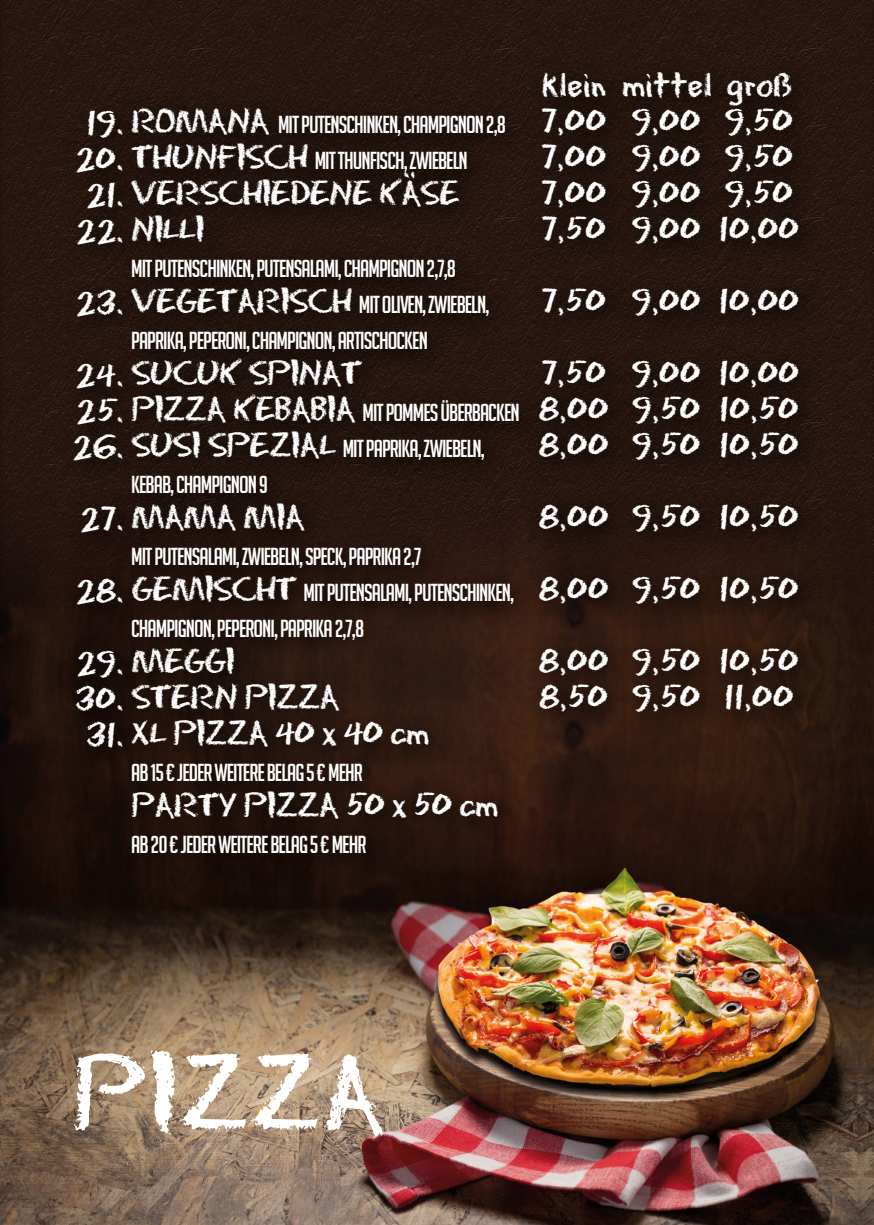
<style>
.page{position:relative;width:874px;height:1225px;background:#fff}
.page>*{position:absolute;margin:0;border:0;box-sizing:border-box;transform-origin:0 0}
.t1{font:96px "Eraser";color:#fff}
.t2{font:36px/36px "Eraser Dust";color:#fff}
.t3{font:36px "Eraser Dust";letter-spacing:-.04em;color:#fff}
.t4{font:24px/36px "Big Noodle Titling";letter-spacing:-.04em;color:#fff}
.s1{font-family:"Eraser Dust";font-size:36px}
</style>
<div class="page">
<img style="left:0;top:0;width:873px;height:1225px">
<svg style="left:118px;top:95px;width:426px;height:784px;fill:#22130c"></svg>
<svg style="left:527px;top:60px;width:82px;height:675px;fill:#24140e"></svg>
<div style="left:609px;top:59px;width:126px;height:677px;background:linear-gradient(to bottom,#1e120d,#2e180f)"></div>
<svg style="left:706px;top:60px;width:117px;height:675px;fill:#25150e"></svg>
<div style="left:62px;top:97px;width:84px;height:675px;background:#21110c"></div>
<p class="t4" style="left:131px;top:106px;width:376px"><span class="s1">ROMANA</span> MIT PUTENSCHINKEN, CHAMPIGNON 2,8<br><span class="s1">THUNFISCH</span> MIT THUNFISCH, ZWIEBELN</p>
<p class="t3" style="left:86px;top:168px;width:375px">21. VERSCHIEDENE KÄSE</p>
<p class="t2" style="left:76px;top:209px;width:130px">22. NILLI</p>
<p class="t4" style="left:131px;top:250px;width:359px">MIT PUTENSCHINKEN, PUTENSALAMI, CHAMPIGNON 2,7,8<br><span class="s1">VEGETARISCH</span> MIT OLIVEN, ZWIEBELN,<br>PAPRIKA, PEPERONI, CHAMPIGNON, ARTISCHOCKEN</p>
<p class="t3" style="left:75px;top:348px;width:288px">24. SUCUK SPINAT</p>
<p class="t4" style="left:131px;top:394px;width:390px"><span class="s1">PIZZA KEBABIA</span> MIT POMMES ÜBERBACKEN<br><span class="s1">SUSI SPEZIAL</span> MIT PAPRIKA, ZWIEBELN,<br>KEBAB, CHAMPIGNON 9</p>
<p class="t3" style="left:80px;top:492px;width:226px">27. MAMA MIA</p>
<p class="t4" style="left:131px;top:538px;width:384px">MIT PUTENSALAMI, ZWIEBELN, SPECK, PAPRIKA 2,7<br><span class="s1">GEMISCHT</span> MIT PUTENSALAMI, PUTENSCHINKEN,<br>CHAMPIGNON, PEPERONI, PAPRIKA 2,7,8</p>
<p class="t2" style="left:77px;top:641px;width:160px">29. MEGGI</p>
<p class="t3" style="left:75px;top:672px;width:266px">30. STERN PIZZA</p>
<p class="t3" style="left:86px;top:708px;width:344px">31. XL PIZZA 40 x 40 cm</p>
<p class="t4" style="left:131px;top:754px;width:233px">AB 15 € JEDER WEITERE BELAG 5 € MEHR</p>
<p class="t3" style="left:131px;top:780px;width:368px">PARTY PIZZA 50 x 50 cm</p>
<p class="t4" style="left:131px;top:826px;width:236px">AB 20 € JEDER WEITERE BELAG 5 € MEHR</p>
<p class="t2" style="left:75px;top:102px;width:50px;text-align:center">19.<br>20.</p>
<p class="t2" style="left:76px;top:282px;width:50px">23.</p>
<p class="t2" style="left:73px;top:390px;width:53px">25.<br>26.</p>
<p class="t2" style="left:76px;top:570px;width:50px">28.</p>
<p class="t2" style="left:541px;top:65px;width:252px">klein mittel groß<br>7,00<br>7,00<br>7,00<br>7,50</p>
<p class="t2" style="left:718px;top:101px;width:82px">9,50<br>9,50<br>9,50<br>10,00</p>
<p class="t2" style="left:631px;top:101px;width:71px;text-align:justify">9,00<br>9,00<br>9,00<br>9,00</p>
<p class="t2" style="left:541px;top:263px;width:66px;line-height:72px">7,50<br>7,50</p>
<p class="t2" style="left:538px;top:389px;width:72px">8,00<br>8,00</p>
<p class="t2" style="left:538px;top:479px;width:72px;line-height:72px;text-align:justify">8,00<br>8,00<br>8,00</p>
<p class="t2" style="left:539px;top:677px;width:71px">8,50</p>
<p class="t2" style="left:631px;top:263px;width:71px;line-height:72px">9,00<br>9,00</p>
<p class="t2" style="left:632px;top:389px;width:70px">9,50<br>9,50</p>
<p class="t2" style="left:632px;top:479px;width:70px;line-height:72px;text-align:justify">9,50<br>9,50<br>9,50</p>
<p class="t2" style="left:632px;top:677px;width:70px">9,50</p>
<p class="t2" style="left:718px;top:263px;width:82px;line-height:72px">10,00<br>10,00</p>
<p class="t2" style="left:719px;top:389px;width:81px">10,50<br>10,50</p>
<p class="t2" style="left:719px;top:479px;width:81px;line-height:72px;text-align:justify">10,50<br>10,50<br>10,50</p>
<p class="t2" style="left:724px;top:677px;width:71px">11,00</p>
<p class="t1" style="left:72px;top:1036px;width:315px">PIZZA</p>
</div>
